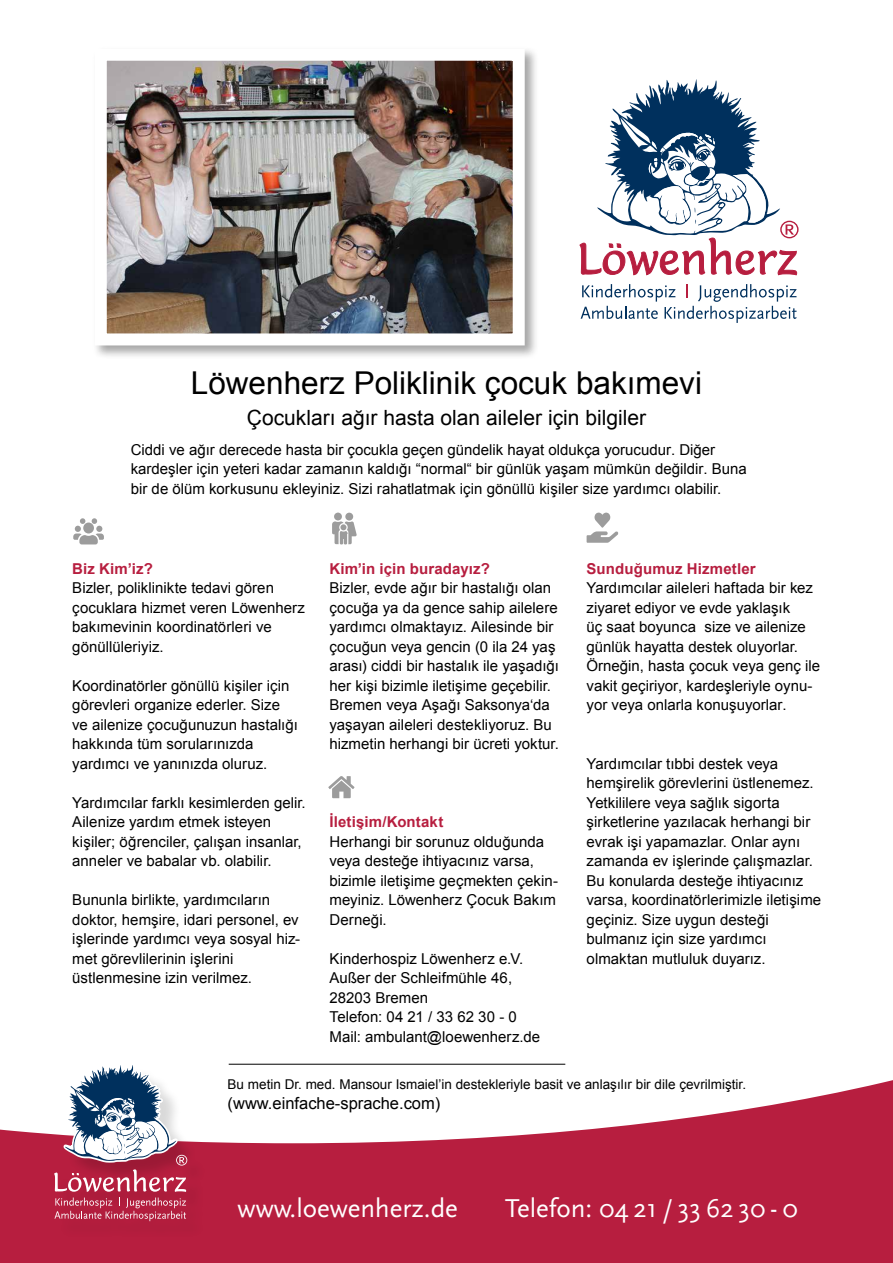
<style>
.page{position:relative;width:893px;height:1263px;background:#fff}
.page>*{position:absolute;margin:0;border:0;box-sizing:border-box;transform-origin:0 0}
.t1{font:31.5px "Arial";color:#000}
.t2{font:27px "Scala Sans";color:#fff}
.t3{font:21px "Arial";color:#000}
.t4{font:16.5px "Arial";color:#000}
.t5{font:15px/19.5px "Arial";color:#000}
.t6{font:700 15px "Arial";letter-spacing:.01em;color:#b71e3f}
.t7{font:13.5px "Arial";color:#000}
</style>
<div class="page">
<svg style="left:0;top:1080px;width:893px;height:183px;fill:#b71e3f"></svg>
<div style="left:57px;top:1067px;width:150px;height:173px;background:#000;opacity:.15"></div>
<svg style="left:54px;top:1065px;width:133px;height:187px"></svg>
<svg style="left:580px;top:79px;width:219px;height:244px"></svg>
<div style="left:93px;top:46px;width:446px;height:314px;background:#000;opacity:.35"></div>
<img style="left:108px;top:62px;width:404px;height:270px">
<div style="left:95px;top:49px;width:430px;height:296px;border:12px solid #fff"></div>
<div style="left:334px;top:513px;width:8px;height:7px;background:#9c9c9c;border-radius:50%"></div>
<div style="left:345px;top:513px;width:8px;height:7px;background:#9c9c9c;border-radius:50%"></div>
<svg style="left:332px;top:521px;width:25px;height:23px"></svg>
<svg style="left:328px;top:776px;width:26px;height:22px"></svg>
<hr style="left:229px;top:1064px;width:336px;height:1px;background:#000">
<svg style="left:587px;top:512px;width:31px;height:31px"></svg>
<svg style="left:73px;top:518px;width:31px;height:26px"></svg>
<h1 class="t1" style="left:191px;top:362px;width:513px">Löwenherz Poliklinik çocuk bakımevi</h1>
<h3 class="t3" style="left:247px;top:404px;width:401px">Çocukları ağır hasta olan aileler için bilgiler</h3>
<p class="t5" style="left:131px;top:440px;width:618px">Ciddi ve ağır derecede hasta bir çocukla geçen gündelik hayat oldukça yorucudur. Diğer kardeşler için yeteri kadar zamanın kaldığı “normal“ bir günlük yaşam mümkün değildir. Buna bir de ölüm korkusunu ekleyiniz. Sizi rahatlatmak için gönüllü kişiler size yardımcı olabilir.</p>
<p class="t6" style="left:72px;top:559px;width:82px">Biz Kim’iz?</p>
<p class="t5" style="left:72px;top:578px;width:234px">Bizler, poliklinikte tedavi gören çocuklara hizmet veren Löwenherz bakımevinin koordinatörleri ve gönüllüleriyiz.</p>
<p class="t5" style="left:72px;top:676px;width:227px">Koordinatörler gönüllü kişiler için görevleri organize ederler. Size ve ailenize çocuğunuzun hastalığı hakkında tüm sorularınızda yardımcı ve yanınızda oluruz.</p>
<p class="t5" style="left:72px;top:793px;width:235px">Yardımcılar farklı kesimlerden gelir.<br>Ailenize yardım etmek isteyen kişiler; öğrenciler, çalışan insanlar, anneler ve babalar vb. olabilir.</p>
<p class="t5" style="left:72px;top:890px;width:229px">Bununla birlikte, yardımcıların doktor, hemşire, idari personel, ev işlerinde yardımcı veya sosyal hiz&shy;met görevlilerinin işlerini üstlenmesine izin verilmez.</p>
<p class="t6" style="left:329px;top:559px;width:162px">Kim’in için buradayız?</p>
<p class="t5" style="left:329px;top:578px;width:231px">Bizler, evde ağır bir hastalığı olan çocuğa ya da gence sahip ailelere yardımcı olmaktayız. Ailesinde bir çocuğun veya gencin (0 ila 24 yaş arası) ciddi bir hastalık ile yaşadığı her kişi bizimle iletişime geçebilir.<br>Bremen veya Aşağı Saksonya‘da yaşayan aileleri destekliyoruz. Bu hizmetin herhangi bir ücreti yoktur.</p>
<p class="t6" style="left:329px;top:812px;width:115px">İletişim/Kontakt</p>
<p class="t5" style="left:329px;top:832px;width:230px">Herhangi bir sorunuz olduğunda veya desteğe ihtiyacınız varsa, bizimle iletişime geçmekten çekin&shy;meyiniz. Löwenherz Çocuk Bakım<br>Derneği.</p>
<p class="t5" style="left:329px;top:949px;width:212px">Kinderhospiz Löwenherz e.V.<br>Außer der Schleifmühle 46,<br>28203 Bremen<br>Telefon: 04 21 / 33 62 30 - 0<br>Mail: ambulant@loewenherz.de</p>
<p class="t6" style="left:587px;top:559px;width:171px">Sunduğumuz Hizmetler</p>
<p class="t5" style="left:587px;top:578px;width:235px">Yardımcılar aileleri haftada bir kez ziyaret ediyor ve evde yaklaşık<br>üç saat boyunca size ve ailenize günlük hayatta destek oluyorlar.<br>Örneğin, hasta çocuk veya genç ile vakit geçiriyor, kardeşleriyle oynu&shy;yor veya onlarla konuşuyorlar.</p>
<p class="t5" style="left:587px;top:754px;width:236px">Yardımcılar tıbbi destek veya hemşirelik görevlerini üstlenemez.<br>Yetkililere veya sağlık sigorta şirketlerine yazılacak herhangi bir evrak işi yapamazlar. Onlar aynı zamanda ev işlerinde çalışmazlar.<br>Bu konularda desteğe ihtiyacınız varsa, koordinatörlerimizle iletişime geçiniz. Size uygun desteği bulmanız için size yardımcı olmaktan mutluluk duyarız.</p>
<p class="t7" style="left:228px;top:1075px;width:520px">Bu metin Dr. med. Mansour Ismaiel’in destekleriyle basit ve anlaşılır bir dile çevrilmiştir.</p>
<p class="t4" style="left:228px;top:1092px;width:214px">(www.einfache-sprache.com)</p>
<h2 class="t2" style="left:238px;top:1194px;width:222px">www.loewenherz.de</h2>
<h2 class="t2" style="left:505px;top:1194px;width:294px">Telefon: 04 21 / 33 62 30 - 0</h2>
</div>
